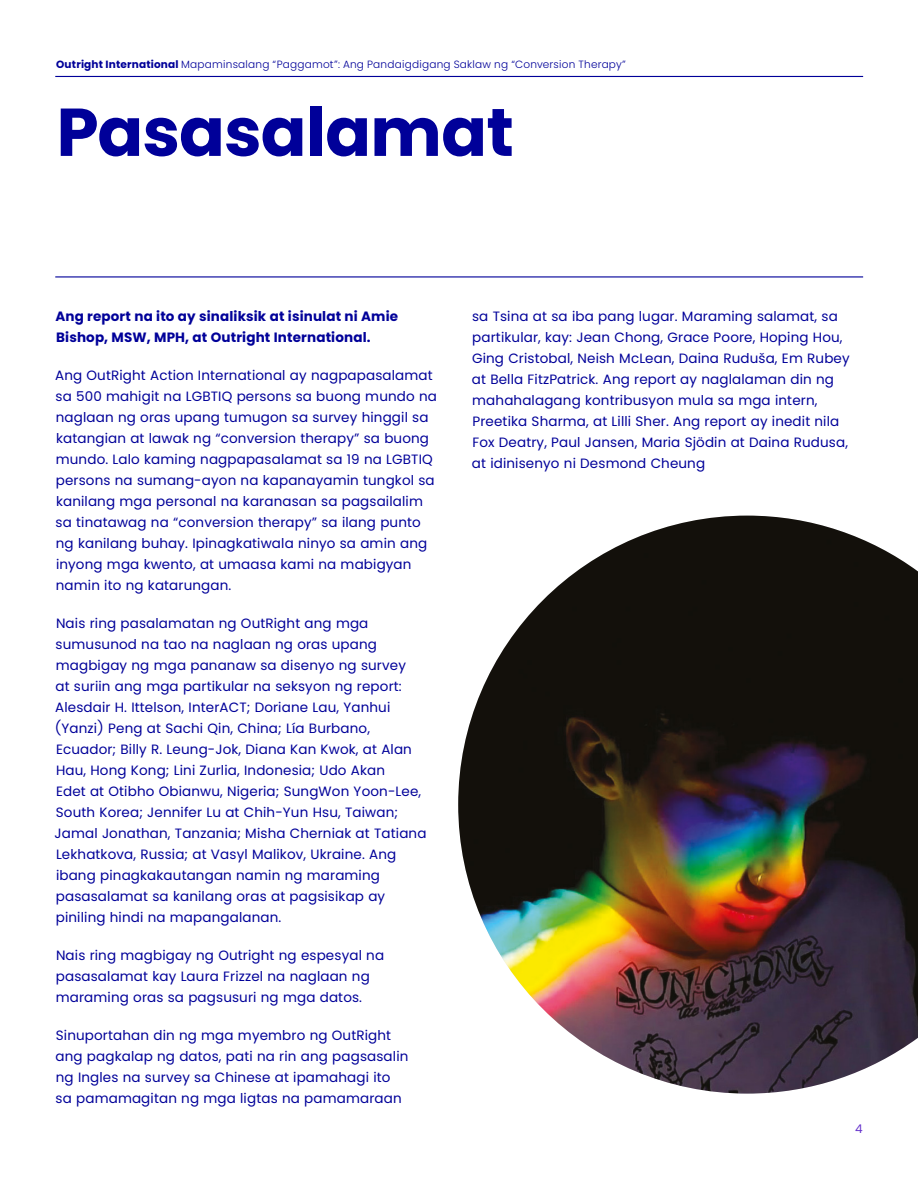
<style>
.page{position:relative;width:918px;height:1188px;background:#fff}
.page>*{position:absolute;margin:0;border:0;box-sizing:border-box;transform-origin:0 0}
.t1{font:700 67.5px "Poppins";letter-spacing:-.01em;color:#009}
.t2{font:13.5px/21px "Poppins";letter-spacing:.01em;color:#009}
.t3{font:700 13.5px/21px "Poppins";letter-spacing:.01em;color:#009}
.t4{font:12px "Poppins";color:#63c}
.t5{font:300 10.5px "Poppins";letter-spacing:.02em;color:#009}
.s1{font-weight:700}
</style>
<div class="page">
<hr style="left:55px;top:76px;width:808px;height:1px;background:#009">
<hr style="left:55px;top:276px;width:808px;height:2px;background:#009">
<img style="left:458px;top:516px;width:460px;height:578px">
<p class="t5" style="left:56px;top:58px;width:571px"><span class="s1">Outright International</span> Mapaminsalang “Paggamot”: Ang Pandaigdigang Saklaw ng “Conversion Therapy”</p>
<h1 class="t1" style="left:57px;top:93px;width:459px">Pasasalamat</h1>
<p class="t3" style="left:55px;top:306px;width:344px">Ang report na ito ay sinaliksik at isinulat ni Amie<br>Bishop, MSW, MPH, at Outright International.</p>
<p class="t2" style="left:55px;top:365px;width:383px">Ang OutRight Action International ay nagpapasalamat sa 500 mahigit na LGBTIQ persons sa buong mundo na naglaan ng oras upang tumugon sa survey hinggil sa katangian at lawak ng “conversion therapy” sa buong mundo. Lalo kaming nagpapasalamat sa 19 na LGBTIQ persons na sumang-ayon na kapanayamin tungkol sa kanilang mga personal na karanasan sa pagsailalim sa tinatawag na “conversion therapy” sa ilang punto ng kanilang buhay. Ipinagkatiwala ninyo sa amin ang inyong mga kwento, at umaasa kami na mabigyan namin ito ng katarungan.</p>
<p class="t2" style="left:55px;top:613px;width:373px">Nais ring pasalamatan ng OutRight ang mga sumusunod na tao na naglaan ng oras upang magbigay ng mga pananaw sa disenyo ng survey<br>at suriin ang mga partikular na seksyon ng report:<br>Alesdair H. Ittelson, InterACT; Doriane Lau, Yanhui (Yanzi) Peng at Sachi Qin, China; Lía Burbano, Ecuador; Billy R. Leung-Jok, Diana Kan Kwok, at Alan Hau, Hong Kong; Lini Zurlia, Indonesia; Udo Akan<br>Edet at Otibho Obianwu, Nigeria; SungWon Yoon-Lee, South Korea; Jennifer Lu at Chih-Yun Hsu, Taiwan; Jamal Jonathan, Tanzania; Misha Cherniak at Tatiana Lekhatkova, Russia; at Vasyl Malikov, Ukraine. Ang ibang pinagkakautangan namin ng maraming pasasalamat sa kanilang oras at pagsisikap ay piniling hindi na mapangalanan.</p>
<p class="t2" style="left:56px;top:945px;width:330px">Nais ring magbigay ng Outright ng espesyal na pasasalamat kay Laura Frizzel na naglaan ng maraming oras sa pagsusuri ng mga datos.</p>
<p class="t2" style="left:55px;top:1025px;width:355px">Sinuportahan din ng mga myembro ng OutRight ang pagkalap ng datos, pati na rin ang pagsasalin ng Ingles na survey sa Chinese at ipamahagi ito sa pamamagitan ng mga ligtas na pamamaraan</p>
<p class="t2" style="left:472px;top:306px;width:379px">sa Tsina at sa iba pang lugar. Maraming salamat, sa partikular, kay: Jean Chong, Grace Poore, Hoping Hou, Ging Cristobal, Neish McLean, Daina Ruduša, Em Rubey at Bella FitzPatrick. Ang report ay naglalaman din ng mahahalagang kontribusyon mula sa mga intern, Preetika Sharma, at Lilli Sher. Ang report ay inedit nila Fox Deatry, Paul Jansen, Maria Sjödin at Daina Rudusa, at idinisenyo ni Desmond Cheung</p>
<p class="t4" style="left:855px;top:1122px;width:9px">4</p>
</div>
